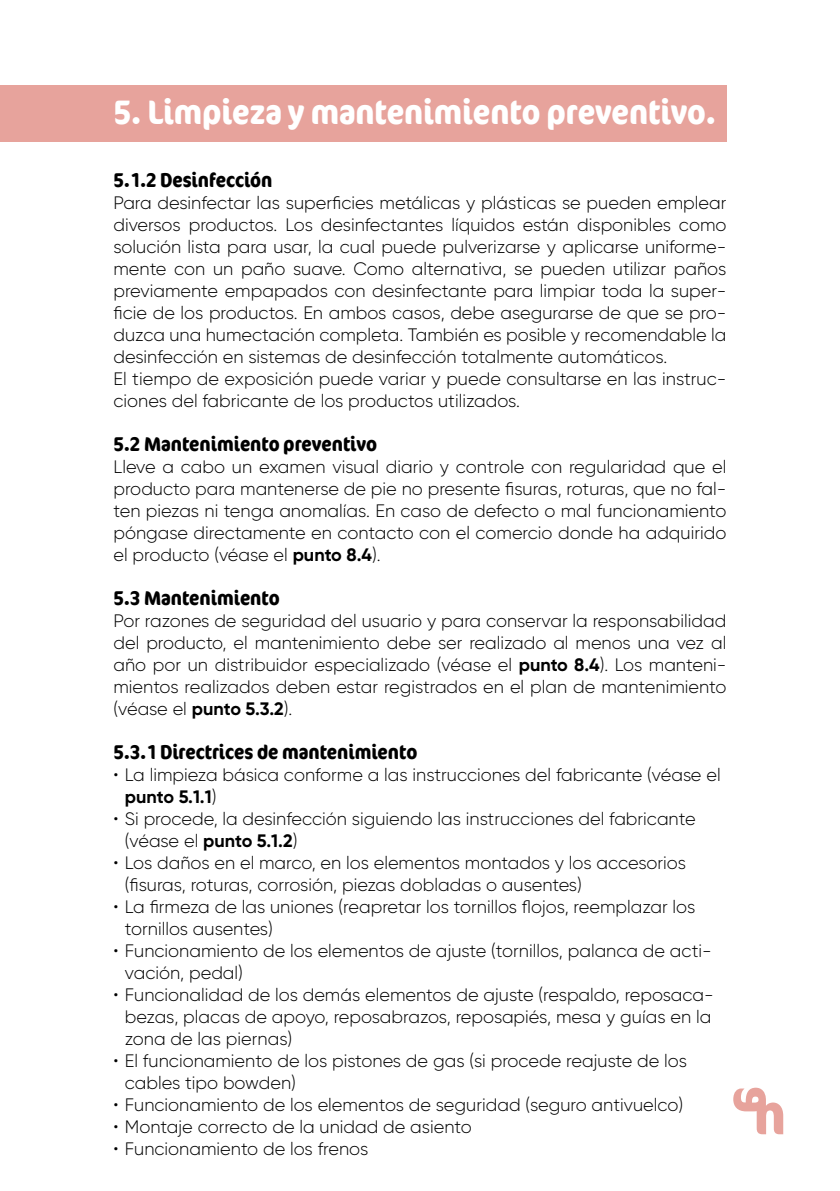
<style>
.page{position:relative;width:840px;height:1191px;background:#fff}
.page>*{position:absolute;margin:0;border:0;box-sizing:border-box;transform-origin:0 0}
.t1{font:700 condensed 34px "Cocon Offc Pro";color:#fff}
.t2{font:700 condensed 20px "Cocon Offc Pro";color:#000}
.t3{font:300 18px/22px "Gilroy";color:#000}
.s1{font-weight:700}
</style>
<div class="page">
<svg style="left:733px;top:1087px;width:49px;height:47px"></svg>
<div style="left:0;top:85px;width:726px;height:57px;background:#e7a39c"></div>
<h1 class="t1" style="left:113px;top:88px;width:603px">5. Limpieza y mantenimiento preventivo.</h1>
<p class="t2" style="left:113px;top:165px;width:160px">5.1.2 Desinfección</p>
<p class="t3" style="left:113px;top:191px;width:614px">Para desinfectar las superficies metálicas y plásticas se pueden emplear diversos productos. Los desinfectantes líquidos están disponibles como solución lista para usar, la cual puede pulverizarse y aplicarse uniforme&shy;mente con un paño suave. Como alternativa, se pueden utilizar paños previamente empapados con desinfectante para limpiar toda la super&shy;ficie de los productos. En ambos casos, debe asegurarse de que se pro&shy;duzca una humectación completa. También es posible y recomendable la desinfección en sistemas de desinfección totalmente automáticos.<br>El tiempo de exposición puede variar y puede consultarse en las instruc&shy;ciones del fabricante de los productos utilizados.</p>
<p class="t2" style="left:113px;top:429px;width:265px">5.2 Mantenimiento preventivo</p>
<p class="t3" style="left:113px;top:455px;width:614px;text-align:justify">Lleve a cabo un examen visual diario y controle con regularidad que el producto para mantenerse de pie no presente fisuras, roturas, que no fal&shy;ten piezas ni tenga anomalías. En caso de defecto o mal funcionamiento póngase directamente en contacto con el comercio donde ha adquirido el producto (véase el <span class="s1">punto 8.4</span>).</p>
<p class="t2" style="left:113px;top:583px;width:168px">5.3 Mantenimiento</p>
<p class="t3" style="left:113px;top:609px;width:614px;text-align:justify">Por razones de seguridad del usuario y para conservar la responsabilidad del producto, el mantenimiento debe ser realizado al menos una vez al año por un distribuidor especializado (véase el <span class="s1">punto 8.4</span>). Los manteni&shy;mientos realizados deben estar registrados en el plan de mantenimiento (véase el <span class="s1">punto 5.3.2</span>).</p>
<p class="t2" style="left:113px;top:737px;width:305px">5.3.1 Directrices de mantenimiento</p>
<p class="t3" style="left:125px;top:763px;width:597px;text-indent:-11px">• La limpieza básica conforme a las instrucciones del fabricante (véase el <span class="s1">punto 5.1.1</span>)</p>
<p class="t3" style="left:125px;top:807px;width:572px;text-indent:-11px">• Si procede, la desinfección siguiendo las instrucciones del fabricante (véase el <span class="s1">punto 5.1.2</span>)</p>
<p class="t3" style="left:125px;top:851px;width:562px;text-indent:-11px">• Los daños en el marco, en los elementos montados y los accesorios (fisuras, roturas, corrosión, piezas dobladas o ausentes)</p>
<p class="t3" style="left:125px;top:895px;width:571px;text-indent:-11px">• La firmeza de las uniones (reapretar los tornillos flojos, reemplazar los tornillos ausentes)</p>
<p class="t3" style="left:125px;top:939px;width:588px;text-indent:-11px">• Funcionamiento de los elementos de ajuste (tornillos, palanca de acti&shy;vación, pedal)</p>
<p class="t3" style="left:125px;top:983px;width:590px;text-indent:-11px">• Funcionalidad de los demás elementos de ajuste (respaldo, reposaca&shy;bezas, placas de apoyo, reposabrazos, reposapiés, mesa y guías en la zona de las piernas)</p>
<p class="t3" style="left:125px;top:1049px;width:563px;text-indent:-11px">• El funcionamiento de los pistones de gas (si procede reajuste de los cables tipo bowden)</p>
<p class="t3" style="left:113px;top:1093px;width:571px">• Funcionamiento de los elementos de seguridad (seguro antivuelco)</p>
<p class="t3" style="left:113px;top:1115px;width:359px">• Montaje correcto de la unidad de asiento</p>
<p class="t3" style="left:113px;top:1137px;width:256px">• Funcionamiento de los frenos</p>
</div>
